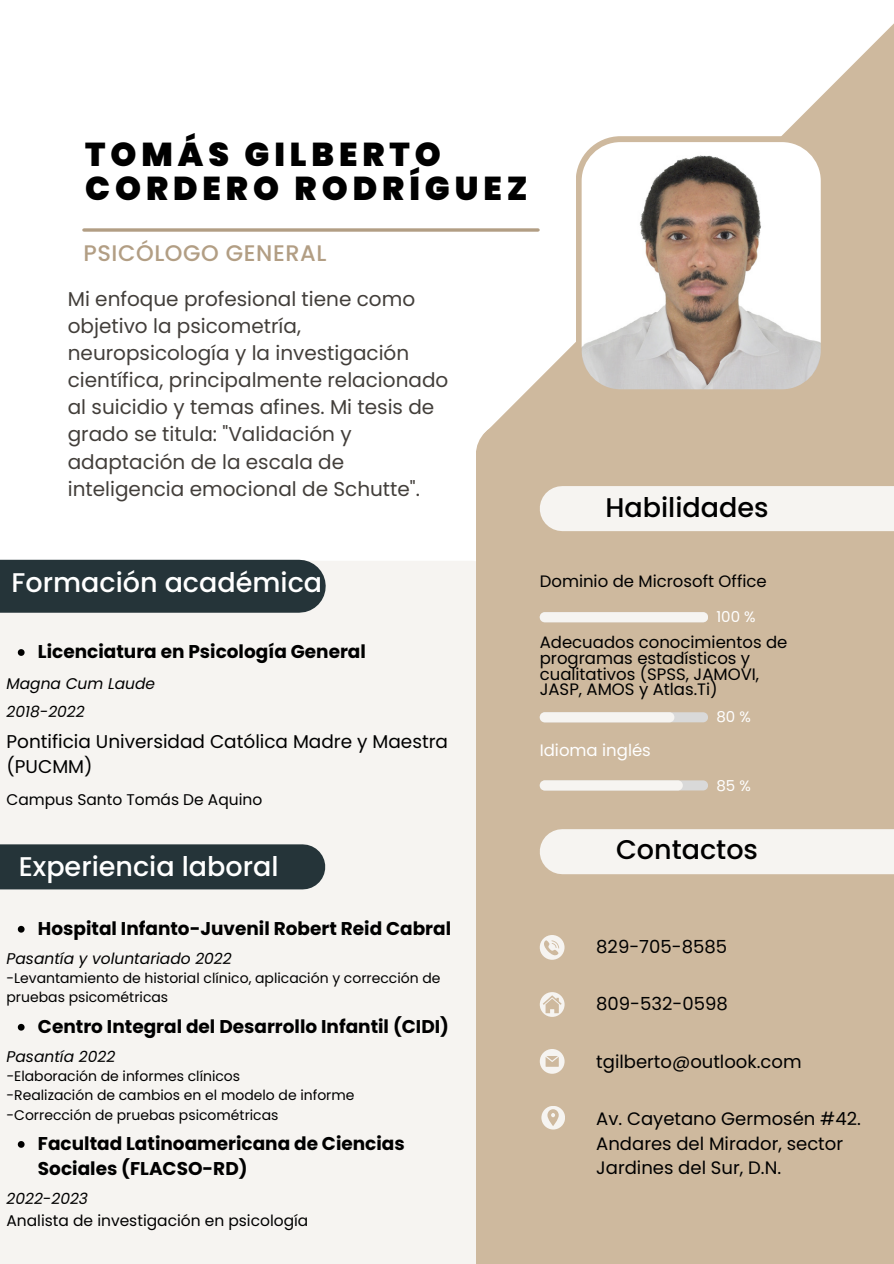
<style>
.page{position:relative;width:894px;height:1264px;background:#fff}
.page>*{position:absolute;margin:0;border:0;box-sizing:border-box;transform-origin:0 0}
.t1{font:900 33px/33.8px "Poppins";letter-spacing:.15em;color:#000}
.t2{font:500 27px "Poppins";color:#fff}
.t3{font:500 27px "Poppins";color:#000}
.t4{font:500 22.5px "Poppins";letter-spacing:.025em;color:#b29e84}
.t5{font:19.95px/27px "Poppins";color:#423e3a}
.t6{font:700 18.45px/24.8px "Poppins";color:#000}
.t7{font:18.45px/24.8px "Poppins";color:#000}
.t8{font:18px/24.8px "Poppins";color:#000}
.t9{font:16.5px/15.8px "Poppins";color:#000}
.t10{font:16.5px "Poppins";color:#fff}
.t11{font:italic 15.45px/28.2px "Poppins";color:#000}
.t12{font:15.45px "Poppins";color:#000}
.t13{font:15px "Poppins";color:#fff}
.t14{font:13.95px/19.2px "Poppins";color:#000}
.s1{font-style:italic}
</style>
<div class="page">
<div style="left:0;top:560px;width:475px;height:703px;background:#f6f4f1"></div>
<div style="left:475px;top:423px;width:418px;height:840px;background:#ceb99e"></div>
<svg style="left:539px;top:935px;width:25px;height:24px"></svg>
<svg style="left:539px;top:1049px;width:25px;height:24px"></svg>
<svg style="left:539px;top:992px;width:25px;height:24px"></svg>
<svg style="left:542px;top:995px;width:19px;height:18px"></svg>
<div style="left:0;top:560px;width:299px;height:52px;background:#253439"></div>
<div style="left:0;top:844px;width:303px;height:45px;background:#253439"></div>
<div style="left:539px;top:612px;width:168px;height:10px;background:#f6f4f1"></div>
<div style="left:562px;top:486px;width:331px;height:45px;background:#f6f4f1"></div>
<div style="left:562px;top:829px;width:331px;height:45px;background:#f6f4f1"></div>
<svg style="left:84px;top:228px;width:400px;height:4px;background:#bdac96"></svg>
<svg style="left:484px;top:24px;width:409px;height:409px"></svg>
<svg style="left:575px;top:136px;width:251px;height:259px"></svg>
<svg style="left:539px;top:712px;width:168px;height:10px;background:#eeecea"></svg>
<svg style="left:539px;top:780px;width:168px;height:10px;background:#efedea"></svg>
<div style="left:541px;top:1105px;width:24px;height:24px;background:#f6f4f1;border-radius:50%"></div>
<svg style="left:547px;top:1109px;width:11px;height:17px"></svg>
<svg style="left:18px;top:649px;width:7px;height:7px"></svg>
<svg style="left:18px;top:925px;width:7px;height:7px"></svg>
<svg style="left:18px;top:1023px;width:7px;height:7px"></svg>
<svg style="left:18px;top:1140px;width:7px;height:7px"></svg>
<h1 class="t1" style="left:85px;top:138px;width:444px">TOMÁS GILBERTO<br>CORDERO RODRÍGUEZ</h1>
<p class="t4" style="left:83px;top:237px;width:244px">PSICÓLOGO GENERAL</p>
<p class="t5" style="left:68px;top:286px;width:382px">Mi enfoque profesional tiene como objetivo la psicometría, neuropsicología y la investigación científica, principalmente relacionado al suicidio y temas afines. Mi tesis de grado se titula: "Validación y adaptación de la escala de inteligencia emocional de Schutte".</p>
<h2 class="t3" style="left:605px;top:488px;width:165px">Habilidades</h2>
<h2 class="t2" style="left:12px;top:564px;width:312px">Formación académica</h2>
<p class="t6" style="left:38px;top:639px;width:329px">Licenciatura en Psicología General</p>
<p class="t11" style="left:7px;top:669px;width:150px">Magna Cum Laude<br>2018-2022</p>
<p class="t7" style="left:7px;top:729px;width:443px">Pontificia Universidad Católica Madre y Maestra (PUCMM)</p>
<p class="t12" style="left:7px;top:788px;width:257px">Campus Santo Tomás De Aquino</p>
<h2 class="t2" style="left:19px;top:847px;width:261px">Experiencia laboral</h2>
<p class="t6" style="left:38px;top:916px;width:414px">Hospital Infanto-Juvenil Robert Reid Cabral</p>
<p class="t11" style="left:7px;top:944px;width:227px">Pasantía y voluntariado 2022</p>
<p class="t14" style="left:7px;top:968px;width:435px">-Levantamiento de historial clínico, aplicación y corrección de pruebas psicométricas</p>
<p class="t6" style="left:38px;top:1014px;width:412px">Centro Integral del Desarrollo Infantil (CIDI)</p>
<p class="t11" style="left:7px;top:1042px;width:110px">Pasantía 2022</p>
<p class="t14" style="left:7px;top:1066px;width:349px"><span class="s1">-</span>Elaboración de informes clínicos<br>-Realización de cambios en el modelo de informe -Corrección de pruebas psicométricas</p>
<p class="t6" style="left:38px;top:1131px;width:368px">Facultad Latinoamericana de Ciencias<br>Sociales (FLACSO-RD)</p>
<p class="t11" style="left:7px;top:1184px;width:83px">2022-2023</p>
<p class="t12" style="left:7px;top:1209px;width:303px">Analista de investigación en psicología</p>
<p class="t9" style="left:539px;top:574px;width:228px">Dominio de Microsoft Office</p>
<p class="t13" style="left:716px;top:606px;width:41px">100 %</p>
<p class="t9" style="left:539px;top:634px;width:249px">Adecuados conocimientos de programas estadísticos y cualitativos (SPSS, JAMOVI,<br>JASP, AMOS y Atlas.Ti)</p>
<p class="t10" style="left:539px;top:738px;width:113px">Idioma inglés</p>
<p class="t13" style="left:716px;top:706px;width:36px">80 %</p>
<p class="t13" style="left:716px;top:774px;width:36px">85 %</p>
<h2 class="t3" style="left:616px;top:831px;width:143px">Contactos</h2>
<p class="t8" style="left:596px;top:934px;width:132px">829-705-8585</p>
<p class="t8" style="left:596px;top:991px;width:133px">809-532-0598</p>
<p class="t8" style="left:596px;top:1048px;width:207px">tgilberto@outlook.com</p>
<p class="t8" style="left:596px;top:1106px;width:266px">Av. Cayetano Germosén #42.<br>Andares del Mirador, sector<br>Jardines del Sur, D.N.</p>
</div>
